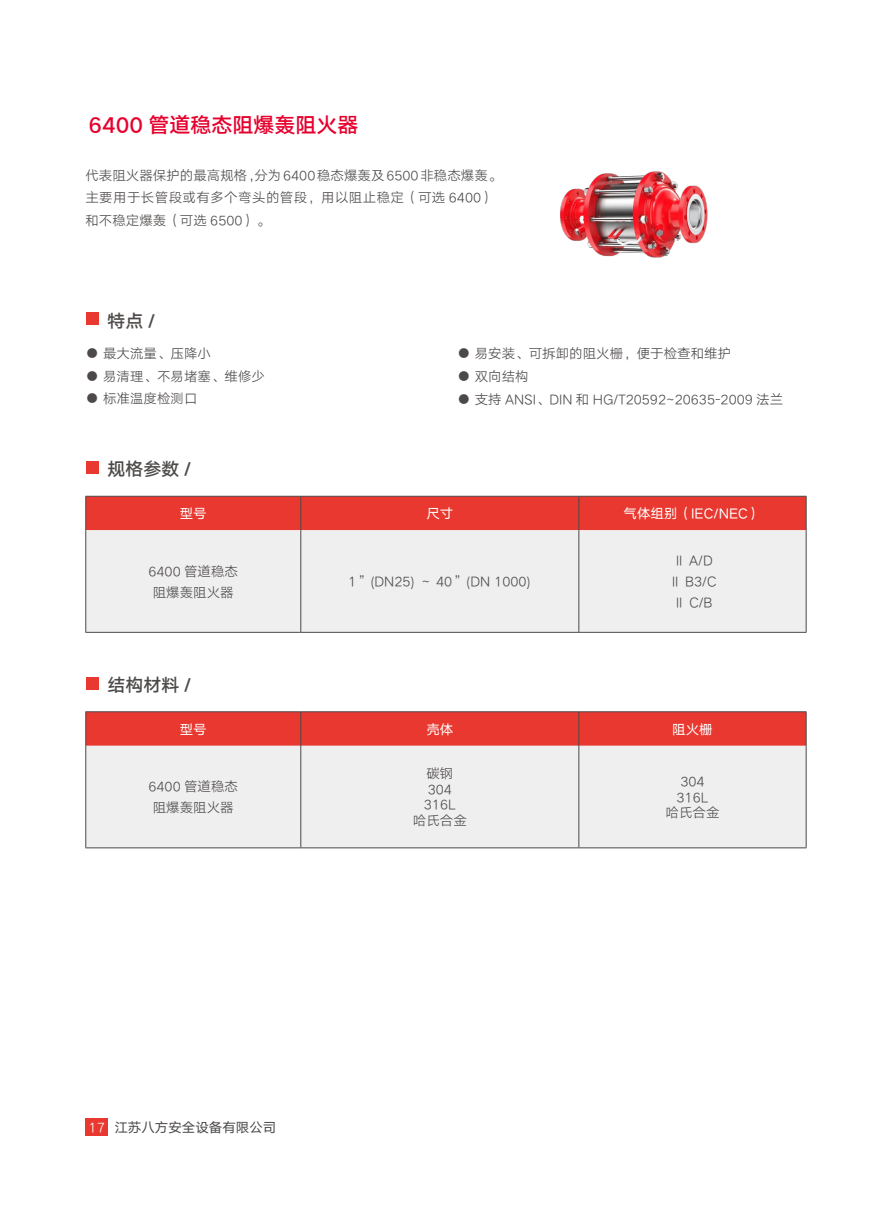
<style>
.page{position:relative;width:893px;height:1212px;background:#fff}
.page>*{position:absolute;margin:0;border:0;box-sizing:border-box;transform-origin:0 0}
.t1{font:21px "HY Qi Hei FES";color:#e6002d}
.t2{font:18px "HY Qi Hei FES";color:#4c4948}
.t3{font:13.5px/21px "HY Qi Hei DES";color:#4c4948;text-align:center}
.t4{font:13.5px "HY Qi Hei EES";color:#fff}
.t5{font:13.5px "HY Qi Hei EES";color:#4c4948}
.s1{font-family:"HY Qi Hei DES";color:#fff}
</style>
<div class="page">
<div style="left:85px;top:1118px;width:23px;height:18px;background:#e8382f"></div>
<div style="left:86px;top:497px;width:720px;height:33px;background:#e8382f"></div>
<div style="left:86px;top:530px;width:720px;height:102px;background:#efefef"></div>
<hr style="left:300px;top:497px;width:1px;height:33px;background:#4c4948">
<hr style="left:578px;top:497px;width:1px;height:33px;background:#4c4948">
<hr style="left:300px;top:530px;width:1px;height:102px;background:#4c4948">
<hr style="left:578px;top:530px;width:1px;height:102px;background:#4c4948">
<hr style="left:85px;top:496px;width:216px;height:1px;background:#4c4948">
<hr style="left:301px;top:496px;width:278px;height:1px;background:#4c4948">
<hr style="left:579px;top:496px;width:227px;height:1px;background:#4c4948">
<hr style="left:85px;top:530px;width:1px;height:102px;background:#4c4948">
<hr style="left:806px;top:530px;width:1px;height:102px;background:#4c4948">
<hr style="left:85px;top:632px;width:216px;height:1px;background:#4c4948">
<hr style="left:301px;top:632px;width:278px;height:1px;background:#4c4948">
<hr style="left:579px;top:632px;width:227px;height:1px;background:#4c4948">
<hr style="left:85px;top:497px;width:1px;height:33px;background:#4c4948">
<hr style="left:806px;top:497px;width:1px;height:33px;background:#4c4948">
<div style="left:86px;top:712px;width:720px;height:34px;background:#e8382f"></div>
<div style="left:86px;top:746px;width:720px;height:101px;background:#efefef"></div>
<hr style="left:300px;top:712px;width:1px;height:34px;background:#4c4948">
<hr style="left:578px;top:712px;width:1px;height:34px;background:#4c4948">
<hr style="left:300px;top:746px;width:1px;height:101px;background:#4c4948">
<hr style="left:578px;top:746px;width:1px;height:101px;background:#4c4948">
<hr style="left:85px;top:711px;width:216px;height:1px;background:#4c4948">
<hr style="left:301px;top:711px;width:278px;height:1px;background:#4c4948">
<hr style="left:579px;top:711px;width:227px;height:1px;background:#4c4948">
<hr style="left:85px;top:746px;width:1px;height:101px;background:#4c4948">
<hr style="left:806px;top:746px;width:1px;height:101px;background:#4c4948">
<hr style="left:85px;top:847px;width:216px;height:1px;background:#4c4948">
<hr style="left:301px;top:847px;width:278px;height:1px;background:#4c4948">
<hr style="left:579px;top:847px;width:227px;height:1px;background:#4c4948">
<hr style="left:85px;top:712px;width:1px;height:34px;background:#4c4948">
<hr style="left:806px;top:712px;width:1px;height:34px;background:#4c4948">
<div style="left:86px;top:312px;width:13px;height:13px;background:#e8382f"></div>
<div style="left:86px;top:461px;width:12px;height:12px;background:#e8382f"></div>
<div style="left:86px;top:677px;width:13px;height:13px;background:#e8382f"></div>
<img style="left:560px;top:171px;width:148px;height:87px">
<h1 class="t1" style="left:89px;top:113px;width:271px">6400 管道稳态阻爆轰阻火器</h1>
<p class="t3" style="left:85px;top:164px;width:418px;line-height:22.5px;text-align:left">代表阻火器保护的最高规格，分为6400稳态爆轰及6500非稳态爆轰。主要用于长管段或有多个弯头的管段，用以阻止稳定（可选 6400）和不稳定爆轰（可选 6500）。</p>
<h2 class="t2" style="left:107px;top:311px;width:50px">特点 /</h2>
<p class="t3" style="left:85px;top:344px;width:127px">● 最大流量、压降小</p>
<p class="t3" style="left:85px;top:366px;width:181px">● 易清理、不易堵塞、维修少</p>
<p class="t3" style="left:85px;top:389px;width:114px">● 标准温度检测口</p>
<h2 class="t2" style="left:107px;top:458px;width:86px">规格参数 /</h2>
<p class="t3" style="left:457px;top:344px;width:276px">● 易安装、可拆卸的阻火栅，便于检查和维护</p>
<p class="t3" style="left:457px;top:366px;width:73px">● 双向结构</p>
<p class="t3" style="left:457px;top:389px;width:328px">● 支持 ANSI、DIN 和 HG/T20592~20635-2009 法兰</p>
<p class="t4" style="left:180px;top:506px;width:29px">型号</p>
<p class="t4" style="left:426px;top:506px;width:28px">尺寸</p>
<p class="t4" style="left:624px;top:506px;width:139px">气体组别（IEC/NEC）</p>
<p class="t3" style="left:148px;top:561px;width:91px">6400 管道稳态阻爆轰阻火器</p>
<p class="t3" style="left:348px;top:571px;width:184px">1”(DN25) ～ 40”(DN 1000)</p>
<h2 class="t2" style="left:107px;top:674px;width:86px">结构材料 /</h2>
<p class="t3" style="left:668px;top:550px;width:50px;text-align:left">Ⅱ A/D<br>Ⅱ B3/C<br>Ⅱ C/B</p>
<p class="t4" style="left:180px;top:721px;width:29px">型号</p>
<p class="t4" style="left:426px;top:721px;width:28px">壳体</p>
<p class="t4" style="left:672px;top:721px;width:42px">阻火栅</p>
<p class="t3" style="left:148px;top:776px;width:91px">6400 管道稳态阻爆轰阻火器</p>
<p class="t5" style="left:89px;top:1119px;width:189px"><span class="s1">17</span> 江苏八方安全设备有限公司</p>
<p class="t3" style="left:413px;top:766px;width:55px;line-height:15.6px">碳钢<br>304<br>316L<br>哈氏合金</p>
<p class="t3" style="left:665px;top:774px;width:55px;line-height:15.5px">304<br>316L<br>哈氏合金</p>
</div>
